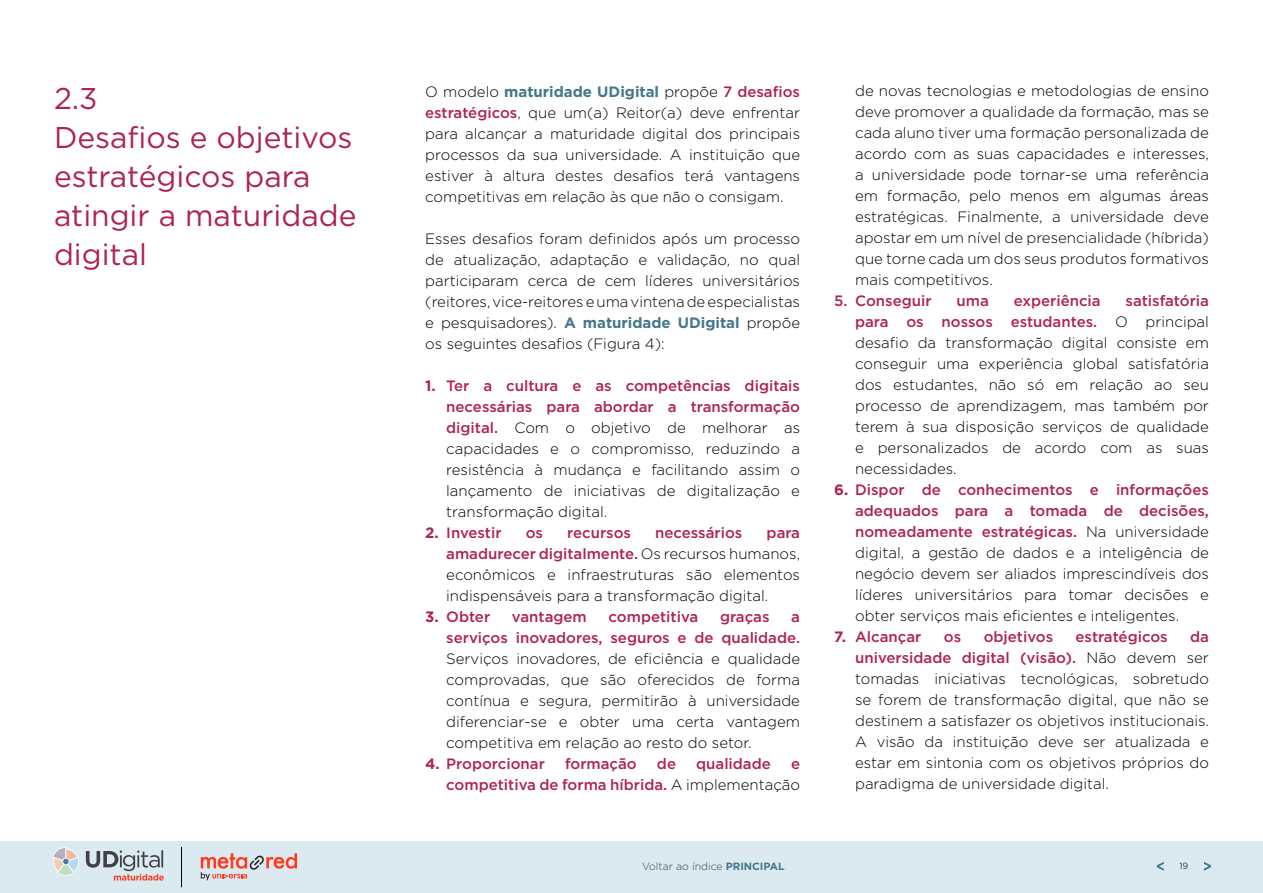
<style>
.page{position:relative;width:1263px;height:893px;background:#fff}
.page>*{position:absolute;margin:0;border:0;box-sizing:border-box;transform-origin:0 0}
.t1{font:30px/39px "Gotham";color:#af244e}
.t2{font:300 15px/21px "Gotham";color:#000;text-align:justify}
.t3{font:500 15px/21px "Gotham";color:#af244e;text-align:right}
.t4{font:300 10.5px "Gotham";color:#414042}
.t5{font:9px "Gotham";color:#414042}
.s1{font-weight:700;color:#44778b}
.s2{font-weight:500;color:#af244e}
.s3{font-weight:700;color:#af244e}
.s4{font-weight:700}
.s5{font-weight:300;color:#000}
</style>
<div class="page">
<div style="left:0;top:841px;width:1263px;height:52px;background:#dbe9f1"></div>
<svg style="left:1157px;top:862px;width:7px;height:9px"></svg>
<svg style="left:1204px;top:862px;width:7px;height:9px"></svg>
<svg style="left:201px;top:853px;width:96px;height:27px"></svg>
<hr style="left:181px;top:847px;width:1px;height:40px;background:#000">
<svg style="left:86px;top:850px;width:78px;height:31px"></svg>
<svg style="left:52px;top:847px;width:27px;height:29px"></svg>
<div style="left:63px;top:858px;width:6px;height:7px;background:#4f789f;border-radius:50%"></div>
<div style="left:62px;top:858px;width:8px;height:7px;border:1px solid #fff;border-radius:50%"></div>
<h1 class="t1" style="left:54px;top:78px;width:304px">2.3<br>Desafios e objetivos estratégicos para atingir a maturidade digital</h1>
<p class="t2" style="left:425px;top:81px;width:376px">O modelo <span class="s1">maturidade UDigital</span> propõe <span class="s2">7 desafios estratégicos</span>, que um(a) Reitor(a) deve enfrentar para alcançar a maturidade digital dos principais processos da sua universidade. A instituição que estiver à altura destes desafios terá vantagens competitivas em relação às que não o consigam.</p>
<p class="t2" style="left:425px;top:228px;width:376px">Esses desafios foram definidos após um processo de atualização, adaptação e validação, no qual participaram cerca de cem líderes universitários (reitores, vice-reitores e uma vintena de especialistas e pesquisadores). <span class="s1">A maturidade UDigital</span> propõe os seguintes desafios (Figura 4):</p>
<p class="t2" style="left:446px;top:375px;width:355px;text-indent:-21px"><span class="s3">1.</span> <span class="s2">Ter a cultura e as competências digitais necessárias para abordar a transformação digital.</span> Com o objetivo de melhorar as capacidades e o compromisso, reduzindo a resistência à mudança e facilitando assim o lançamento de iniciativas de digitalização e transformação digital.</p>
<p class="t3" style="left:425px;top:522px;width:78px"><span class="s4">2.</span> Investir</p>
<p class="t3" style="left:526px;top:522px;width:19px">os</p>
<p class="t3" style="left:567px;top:522px;width:65px">recursos</p>
<p class="t3" style="left:655px;top:522px;width:89px">necessários</p>
<p class="t2" style="left:446px;top:522px;width:355px;text-indent:320px"><span class="s2">para amadurecer digitalmente.</span> Os recursos humanos, econômicos e infraestruturas são elementos indispensáveis para a transformação digital.</p>
<p class="t3" style="left:425px;top:606px;width:66px"><span class="s4">3.</span> Obter</p>
<p class="t3" style="left:512px;top:606px;width:76px">vantagem</p>
<p class="t3" style="left:608px;top:606px;width:91px">competitiva</p>
<p class="t3" style="left:720px;top:606px;width:51px">graças</p>
<p class="t3" style="left:446px;top:606px;width:355px">a<br>serviços inovadores, seguros e de qualidade.</p>
<p class="t2" style="left:446px;top:648px;width:355px">Serviços inovadores, de eficiência e qualidade comprovadas, que são oferecidos de forma contínua e segura, permitirão à universidade diferenciar-se e obter uma certa vantagem competitiva em relação ao resto do setor.</p>
<p class="t3" style="left:425px;top:753px;width:121px"><span class="s4">4.</span> Proporcionar</p>
<p class="t3" style="left:565px;top:753px;width:73px">formação</p>
<p class="t3" style="left:657px;top:753px;width:21px">de</p>
<p class="t3" style="left:696px;top:753px;width:76px">qualidade</p>
<p class="t3" style="left:446px;top:753px;width:355px">e<br>competitiva de forma híbrida. <span class="s5">A implementação</span></p>
<p class="t4" style="left:642px;top:860px;width:144px">Voltar ao índice <span class="s1">PRINCIPAL</span></p>
<p class="t2" style="left:855px;top:80px;width:355px">de novas tecnologias e metodologias de ensino deve promover a qualidade da formação, mas se cada aluno tiver uma formação personalizada de acordo com as suas capacidades e interesses, a universidade pode tornar-se uma referência em formação, pelo menos em algumas áreas estratégicas. Finalmente, a universidade deve apostar em um nível de presencialidade (híbrida) que torne cada um dos seus produtos formativos mais competitivos.</p>
<p class="t3" style="left:834px;top:290px;width:99px">5. Conseguir</p>
<p class="t3" style="left:956px;top:290px;width:34px">uma</p>
<p class="t3" style="left:1014px;top:290px;width:88px">experiência</p>
<p class="t2" style="left:855px;top:290px;width:355px;text-indent:270px"><span class="s2">satisfatória para os nossos estudantes.</span> O principal desafio da transformação digital consiste em conseguir uma experiência global satisfatória dos estudantes, não só em relação ao seu processo de aprendizagem, mas também por terem à sua disposição serviços de qualidade e personalizados de acordo com as suas necessidades.</p>
<p class="t2" style="left:855px;top:479px;width:355px;text-indent:-21px"><span class="s3">6.</span> <span class="s2">Dispor de conhecimentos e informações adequados para a tomada de decisões, nomeadamente estratégicas.</span> Na universidade digital, a gestão de dados e a inteligência de negócio devem ser aliados imprescindíveis dos líderes universitários para tomar decisões e obter serviços mais eficientes e inteligentes.</p>
<p class="t3" style="left:834px;top:626px;width:89px"><span class="s4">7.</span> Alcançar</p>
<p class="t3" style="left:944px;top:626px;width:19px">os</p>
<p class="t3" style="left:984px;top:626px;width:71px">objetivos</p>
<p class="t3" style="left:1075px;top:626px;width:94px">estratégicos</p>
<p class="t2" style="left:855px;top:626px;width:355px;text-indent:335px"><span class="s2">da universidade digital (visão).</span> Não devem ser tomadas iniciativas tecnológicas, sobretudo se forem de transformação digital, que não se destinem a satisfazer os objetivos institucionais.<br>A visão da instituição deve ser atualizada e estar em sintonia com os objetivos próprios do paradigma de universidade digital.</p>
<p class="t5" style="left:1179px;top:860px;width:11px">19</p>
</div>
